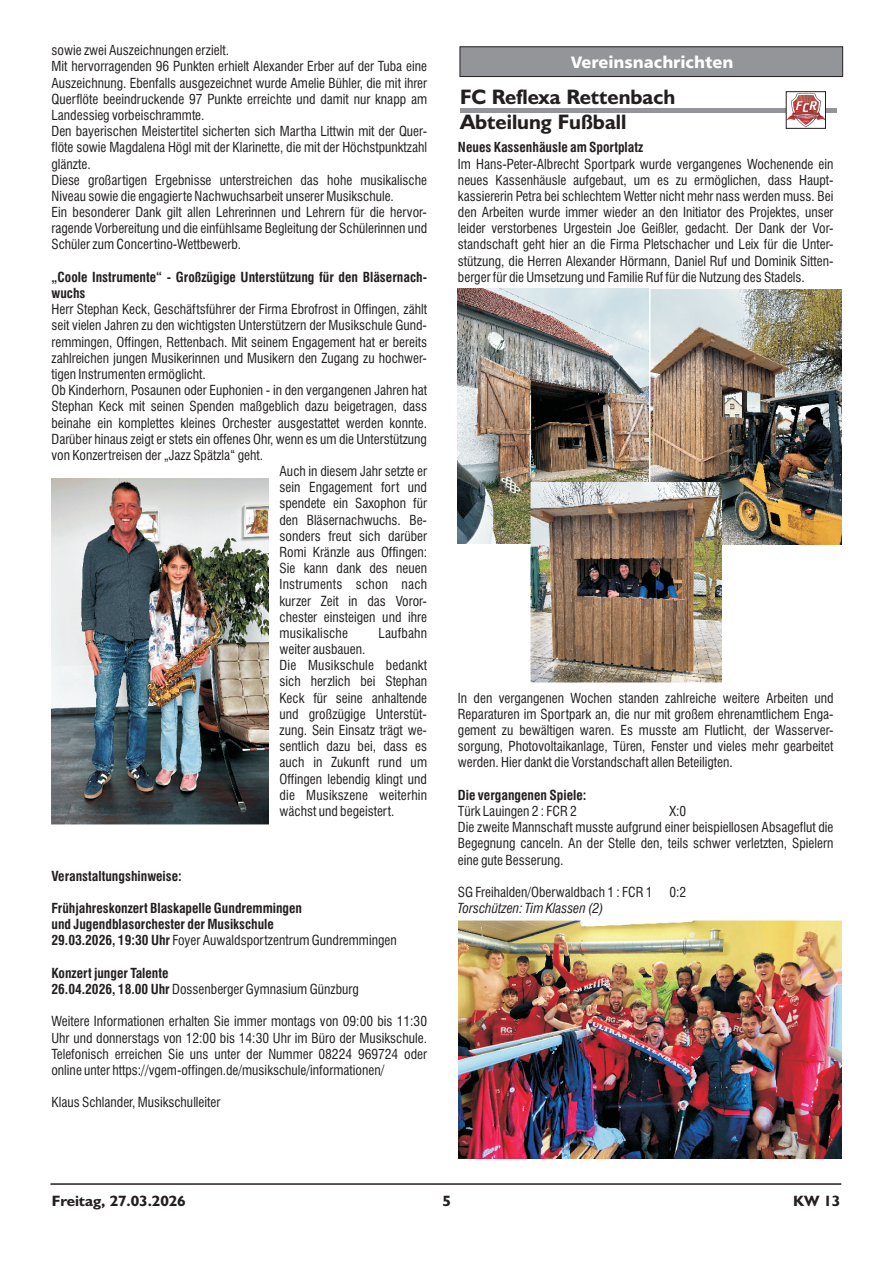
<style>
.page{position:relative;width:893px;height:1263px;background:#fff}
.page>*{position:absolute;margin:0;border:0;box-sizing:border-box;transform-origin:0 0}
.t1{font:700 21px/25.2px "Humanist 521 BT";color:#231f20}
.t2{font:16.5px "Humanist 777 BT Black B";color:#fff}
.t3{font:700 15px "Humanist 521 BT";letter-spacing:-.005em;color:#231f20;scale:1.04 1}
.t4{font:condensed 13.5px/16.2px "Swiss 721 BT";color:#231f20}
.t5{font:700 condensed 13.5px/16.2px "Swiss 721 BT";color:#231f20}
.t6{font:italic condensed 13.5px "Swiss 721 BT";color:#231f20}
.s1{font-weight:400}
</style>
<div class="page">
<hr style="left:50px;top:1183px;width:791px;height:2px;background:#231f20">
<img style="left:52px;top:479px;width:217px;height:346px">
<div style="left:460px;top:108px;width:377px;height:5px;background:#939598"></div>
<img style="left:788px;top:93px;width:36px;height:34px">
<div style="left:786px;top:91px;width:40px;height:38px;border:1px solid #231f20"></div>
<svg style="left:459px;top:46px;width:384px;height:31px;background:#8c8e90"></svg>
<img style="left:458px;top:289px;width:384px;height:256px">
<img style="left:530px;top:482px;width:192px;height:201px">
<img style="left:458px;top:920px;width:383px;height:238px">
<p class="t4" style="left:52px;top:44px;width:377px">sowie zwei Auszeichnungen erzielt.<br>Mit hervorragenden 96 Punkten erhielt Alexander Erber auf der Tuba eine Auszeichnung. Ebenfalls ausgezeichnet wurde Amelie Bühler, die mit ihrer Querflöte beeindruckende 97 Punkte erreichte und damit nur knapp am Landessieg vorbeischrammte.<br>Den bayerischen Meistertitel sicherten sich Martha Littwin mit der Quer&shy;flöte sowie Magdalena Högl mit der Klarinette, die mit der Höchstpunktzahl glänzte.<br>Diese großartigen Ergebnisse unterstreichen das hohe musikalische Niveau sowie die engagierte Nachwuchsarbeit unserer Musikschule.<br>Ein besonderer Dank gilt allen Lehrerinnen und Lehrern für die hervor&shy;ragende Vorbereitung und die einfühlsame Begleitung der Schülerinnen und Schüler zum Concertino-Wettbewerb.</p>
<p class="t5" style="left:52px;top:270px;width:377px">„Coole Instrumente“ - Großzügige Unterstützung für den Bläsernach&shy;wuchs</p>
<p class="t4" style="left:52px;top:303px;width:377px">Herr Stephan Keck, Geschäftsführer der Firma Ebrofrost in Offingen, zählt</p>
<p class="t4" style="left:52px;top:319px;width:377px">seit vielen Jahren zu den wichtigsten Unterstützern der Musikschule Gund-</p>
<p class="t4" style="left:52px;top:335px;width:377px">remmingen, Offingen, Rettenbach. Mit seinem Engagement hat er bereits</p>
<p class="t4" style="left:52px;top:351px;width:377px">zahlreichen jungen Musikerinnen und Musikern den Zugang zu hochwer-</p>
<p class="t4" style="left:51px;top:367px;width:156px">tigen Instrumenten ermöglicht.</p>
<p class="t4" style="left:51px;top:383px;width:377px">Ob Kinderhorn, Posaunen oder Euphonien - in den vergangenen Jahren hat</p>
<p class="t4" style="left:51px;top:400px;width:377px">Stephan Keck mit seinen Spenden maßgeblich dazu beigetragen, dass</p>
<p class="t4" style="left:51px;top:416px;width:377px">beinahe ein komplettes kleines Orchester ausgestattet werden konnte.</p>
<p class="t4" style="left:51px;top:432px;width:377px">Darüber hinaus zeigt er stets ein offenes Ohr, wenn es um die Unterstützung</p>
<p class="t4" style="left:51px;top:448px;width:213px">von Konzertreisen der „Jazz Spätzla“ geht.</p>
<p class="t4" style="left:280px;top:464px;width:149px">Auch in diesem Jahr setzte er</p>
<p class="t4" style="left:280px;top:481px;width:149px">sein Engagement fort und</p>
<p class="t4" style="left:280px;top:497px;width:149px">spendete ein Saxophon für</p>
<p class="t4" style="left:280px;top:513px;width:149px">den Bläsernachwuchs. Be-</p>
<p class="t4" style="left:280px;top:529px;width:149px">sonders freut sich darüber</p>
<p class="t4" style="left:280px;top:545px;width:149px">Romi Kränzle aus Offingen:</p>
<p class="t4" style="left:280px;top:561px;width:149px">Sie kann dank des neuen</p>
<p class="t4" style="left:280px;top:578px;width:149px">Instruments schon nach</p>
<p class="t4" style="left:280px;top:594px;width:149px">kurzer Zeit in das Voror-</p>
<p class="t4" style="left:280px;top:610px;width:149px">chester einsteigen und ihre</p>
<p class="t4" style="left:280px;top:626px;width:70px">musikalische</p>
<p class="t4" style="left:378px;top:626px;width:50px">Laufbahn</p>
<p class="t4" style="left:280px;top:642px;width:149px">weiter ausbauen.<br>Die Musikschule bedankt sich herzlich bei Stephan<br>Keck für seine anhaltende und großzügige Unterstüt&shy;zung. Sein Einsatz trägt we&shy;sentlich dazu bei, dass es auch in Zukunft rund um<br>Offingen lebendig klingt und die Musikszene weiterhin wächst und begeistert.</p>
<p class="t5" style="left:51px;top:869px;width:132px">Veranstaltungshinweise:</p>
<p class="t5" style="left:51px;top:901px;width:347px">Frühjahreskonzert Blaskapelle Gundremmingen<br>und Jugendblasorchester der Musikschule<br>29.03.2026, 19:30 Uhr <span class="s1">Foyer Auwaldsportzentrum Gundremmingen</span></p>
<p class="t5" style="left:51px;top:966px;width:309px">Konzert junger Talente<br>26.04.2026, 18.00 Uhr <span class="s1">Dossenberger Gymnasium Günzburg</span></p>
<p class="t4" style="left:51px;top:1015px;width:377px;text-align:justify">Weitere Informationen erhalten Sie immer montags von 09:00 bis 11:30<br>Uhr und donnerstags von 12:00 bis 14:30 Uhr im Büro der Musikschule.<br>Telefonisch erreichen Sie uns unter der Nummer 08224 969724 oder online unter https://vgem-offingen.de/musikschule/informationen/</p>
<p class="t4" style="left:51px;top:1096px;width:170px">Klaus Schlander, Musikschulleiter</p>
<p class="t2" style="left:527px;top:53px;width:251px">Amtliche Bekanntmachungen</p>
<p class="t2" style="left:571px;top:55px;width:164px">Vereinsnachrichten</p>
<h1 class="t1" style="left:460px;top:86px;width:217px">FC Reflexa Rettenbach<br>Abteilung Fußball</h1>
<p class="t5" style="left:458px;top:141px;width:187px">Neues Kassenhäusle am Sportplatz</p>
<p class="t4" style="left:458px;top:157px;width:377px;text-align:justify">Im Hans-Peter-Albrecht Sportpark wurde vergangenes Wochenende ein neues Kassenhäusle aufgebaut, um es zu ermöglichen, dass Haupt&shy;kassiererin Petra bei schlechtem Wetter nicht mehr nass werden muss. Bei den Arbeiten wurde immer wieder an den Initiator des Projektes, unser leider verstorbenes Urgestein Joe Geißler, gedacht. Der Dank der Vor&shy;standschaft geht hier an die Firma Pletschacher und Leix für die Unter&shy;stützung, die Herren Alexander Hörmann, Daniel Ruf und Dominik Sitten&shy;berger für die Umsetzung und Familie Ruf für die Nutzung des Stadels.</p>
<p class="t4" style="left:458px;top:691px;width:377px;text-align:justify">In den vergangenen Wochen standen zahlreiche weitere Arbeiten und Reparaturen im Sportpark an, die nur mit großem ehrenamtlichem Enga&shy;gement zu bewältigen waren. Es musste am Flutlicht, der Wasserver&shy;sorgung, Photovoltaikanlage, Türen, Fenster und vieles mehr gearbeitet werden. Hier dankt die Vorstandschaft allen Beteiligten.</p>
<p class="t5" style="left:458px;top:788px;width:130px">Die vergangenen Spiele:</p>
<p class="t4" style="left:458px;top:804px;width:121px">Türk Lauingen 2 : FCR 2</p>
<p class="t4" style="left:458px;top:804px;width:377px;text-indent:212px">X:0<br>Die zweite Mannschaft musste aufgrund einer beispiellosen Absageflut die Begegnung canceln. An der Stelle den, teils schwer verletzten, Spielern eine gute Besserung.</p>
<p class="t4" style="left:458px;top:885px;width:230px">SG Freihalden/Oberwaldbach 1 : FCR 1 0:2</p>
<p class="t6" style="left:458px;top:903px;width:147px">Torschützen: Tim Klassen (2)</p>
<p class="t3" style="left:52px;top:1194px;width:130px">Freitag, 27.03.2026</p>
<p class="t3" style="left:442px;top:1194px;width:10px">5</p>
<p class="t3" style="left:793px;top:1194px;width:47px">KW 13</p>
</div>
